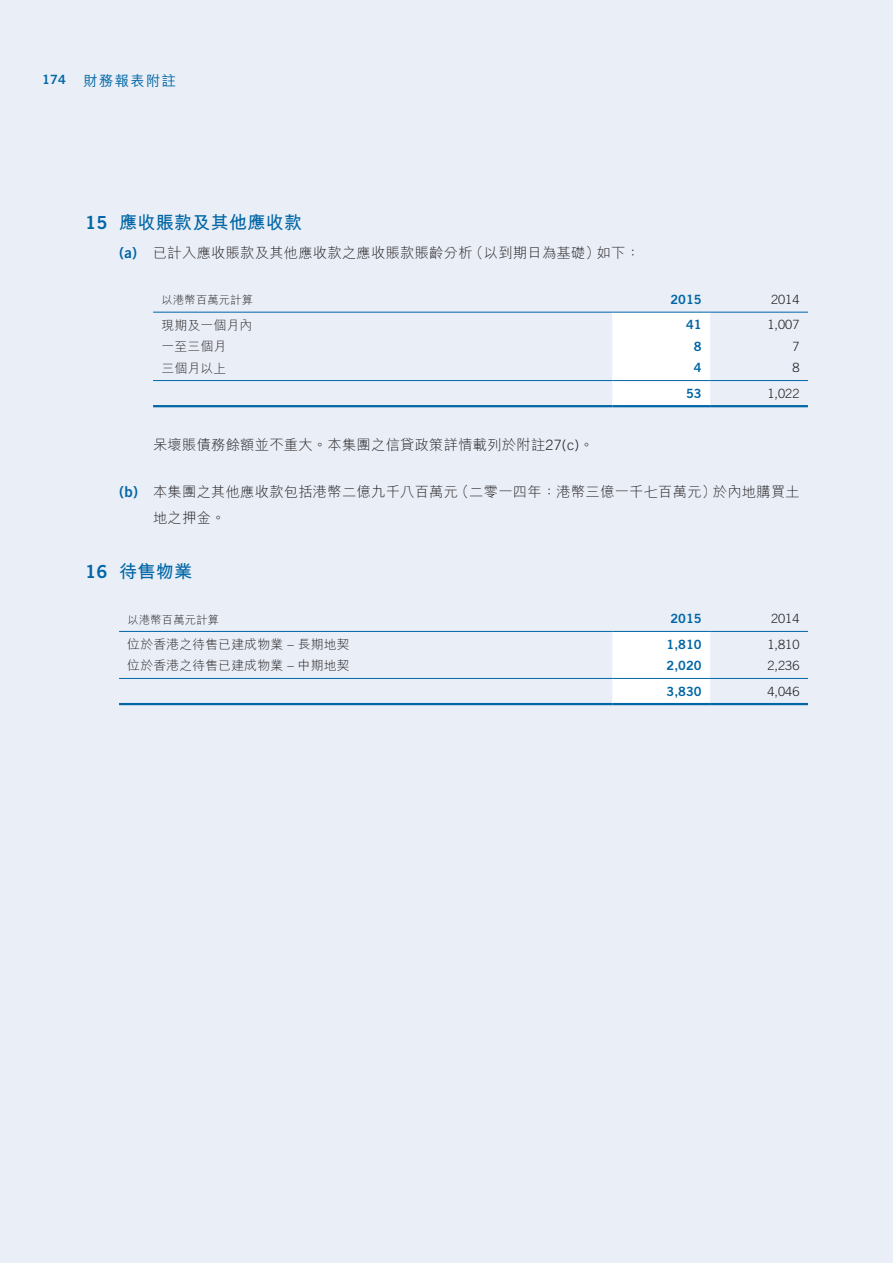
<style>
.page{position:relative;width:893px;height:1263px;background:#e9eef7}
.page>*{position:absolute;margin:0;border:0;box-sizing:border-box;transform-origin:0 0}
.t1{font:700 18px "M Hei HK";letter-spacing:.02em;color:#0066a5}
.t2{font:300 14.25px/25.5px "M Hei HK";letter-spacing:.02em;color:#231f20}
.t3{font:500 14.25px "M Hei HK";letter-spacing:.1em;color:#0066a5}
.t4{font:300 12.75px "M Hei HK";letter-spacing:.02em;color:#231f20}
.t5{font:300 12.75px "Trade Gothic LT Std";color:#231f20}
.t6{font:12.75px "Trade Gothic LT Std Bd 2";color:#0066a5}
.t7{font:300 11.25px "M Hei HK";letter-spacing:.02em;color:#231f20}
.s1{font-family:"Trade Gothic LT Std Bd 2";font-weight:400;font-size:12.75px}
.s2{font-family:"Trade Gothic LT Std Bd 2";font-weight:400}
.s3{font-family:"Trade Gothic LT Std Bd 2";font-weight:400;font-size:15px;color:#0066a5}
.s4{font-family:"Trade Gothic LT Std"}
</style>
<div class="page">
<div style="left:612px;top:313px;width:98px;height:92px;background:#fff"></div>
<hr style="left:153px;top:312px;width:459px;height:1px;background:#0066a5">
<hr style="left:612px;top:312px;width:98px;height:1px;background:#0066a5">
<hr style="left:710px;top:312px;width:98px;height:1px;background:#0066a5">
<hr style="left:153px;top:380px;width:459px;height:1px;background:#0066a5">
<hr style="left:612px;top:380px;width:98px;height:1px;background:#0066a5">
<hr style="left:710px;top:380px;width:98px;height:1px;background:#0066a5">
<hr style="left:153px;top:405px;width:459px;height:2px;background:#0066a5">
<hr style="left:612px;top:405px;width:98px;height:2px;background:#0066a5">
<hr style="left:710px;top:405px;width:98px;height:2px;background:#0066a5">
<div style="left:612px;top:632px;width:98px;height:70px;background:#fff"></div>
<hr style="left:119px;top:631px;width:493px;height:1px;background:#0066a5">
<hr style="left:612px;top:631px;width:98px;height:1px;background:#0066a5">
<hr style="left:710px;top:631px;width:98px;height:1px;background:#0066a5">
<hr style="left:119px;top:678px;width:493px;height:1px;background:#0066a5">
<hr style="left:612px;top:678px;width:98px;height:1px;background:#0066a5">
<hr style="left:710px;top:678px;width:98px;height:1px;background:#0066a5">
<hr style="left:119px;top:703px;width:493px;height:2px;background:#0066a5">
<hr style="left:612px;top:703px;width:98px;height:2px;background:#0066a5">
<hr style="left:710px;top:703px;width:98px;height:2px;background:#0066a5">
<p class="t3" style="left:42px;top:70px;width:135px"><span class="s1">174</span> 財務報表附註</p>
<p class="t1" style="left:85px;top:209px;width:219px"><span class="s2">15</span> 應收賬款及其他應收款</p>
<p class="t2" style="left:119px;top:240px;width:522px"><span class="s3">(a)</span> 已計入應收賬款及其他應收款之應收賬款賬齡分析（以到期日為基礎）如下：</p>
<p class="t7" style="left:162px;top:294px;width:93px">以港幣百萬元計算</p>
<p class="t6" style="left:670px;top:291px;width:33px">2015</p>
<p class="t5" style="left:771px;top:291px;width:30px">2014</p>
<p class="t4" style="left:162px;top:319px;width:92px">現期及一個月內</p>
<p class="t6" style="left:686px;top:317px;width:17px">41</p>
<p class="t5" style="left:767px;top:317px;width:33px">1,007</p>
<p class="t4" style="left:162px;top:340px;width:66px">一至三個月</p>
<p class="t6" style="left:694px;top:338px;width:9px">8</p>
<p class="t5" style="left:792px;top:338px;width:9px">7</p>
<p class="t4" style="left:162px;top:361px;width:66px">三個月以上</p>
<p class="t6" style="left:694px;top:360px;width:9px">4</p>
<p class="t5" style="left:792px;top:360px;width:9px">8</p>
<p class="t6" style="left:686px;top:385px;width:17px">53</p>
<p class="t5" style="left:767px;top:385px;width:33px">1,022</p>
<p class="t2" style="left:153px;top:432px;width:442px">呆壞賬債務餘額並不重大。本集團之信貸政策詳情載列於附註<span class="s4">27(c)</span>。</p>
<p class="t2" style="left:153px;top:479px;width:648px;text-indent:-34px"><span class="s3">(b)</span> 本集團之其他應收款包括港幣二億九千八百萬元（二零一四年：港幣三億一千七百萬元）於內地購買土地之押金。</p>
<p class="t1" style="left:85px;top:558px;width:109px"><span class="s2">16</span> 待售物業</p>
<p class="t7" style="left:128px;top:614px;width:93px">以港幣百萬元計算</p>
<p class="t6" style="left:670px;top:610px;width:33px">2015</p>
<p class="t5" style="left:771px;top:611px;width:30px">2014</p>
<p class="t4" style="left:128px;top:638px;width:224px">位於香港之待售已建成物業 <span class="s4">–</span> 長期地契</p>
<p class="t6" style="left:667px;top:636px;width:37px">1,810</p>
<p class="t5" style="left:767px;top:636px;width:33px">1,810</p>
<p class="t4" style="left:128px;top:659px;width:224px">位於香港之待售已建成物業 <span class="s4">–</span> 中期地契</p>
<p class="t6" style="left:667px;top:657px;width:37px">2,020</p>
<p class="t5" style="left:767px;top:658px;width:33px">2,236</p>
<p class="t6" style="left:667px;top:683px;width:37px">3,830</p>
<p class="t5" style="left:767px;top:683px;width:33px">4,046</p>
</div>
